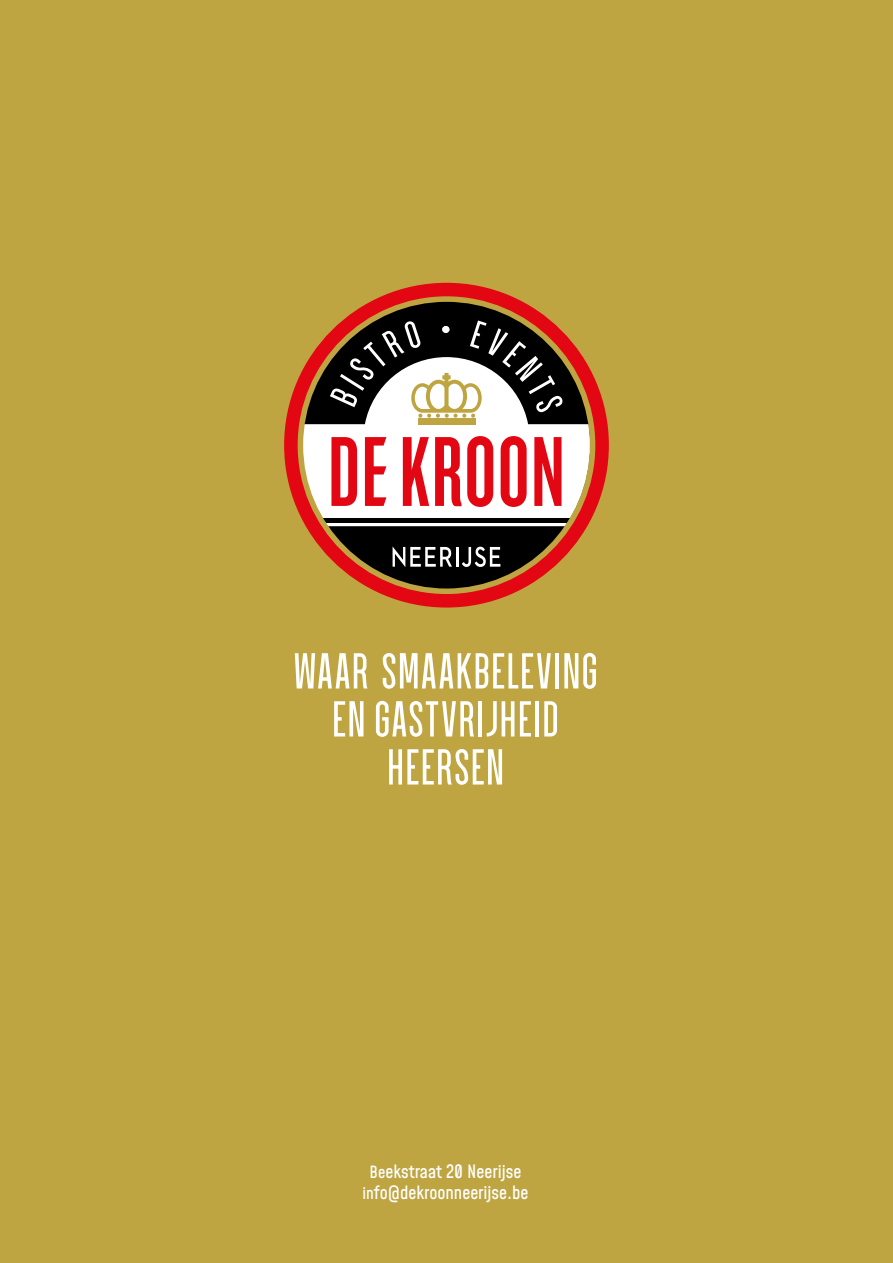
<style>
.page{position:relative;width:893px;height:1263px;background:#bfa542}
.page>*{position:absolute;margin:0;border:0;box-sizing:border-box;transform-origin:0 0}
.t1{font:600 54px/48px "Parkson PERSONALUSE";letter-spacing:.02em;color:#fff;text-align:center}
.t2{font:600 41.1px "Parkson PERSONALUSE";color:#fff;scale:1.07 1}
.t3{font:500 18px/21.6px "Mohave";color:#fff;text-align:center}
.s1{font-size:16.5px}
</style>
<div class="page">
<svg style="left:284px;top:283px;width:325px;height:324px"></svg>
<svg style="left:298px;top:296px;width:297px;height:298px"></svg>
<svg style="left:393px;top:547px;width:59px;height:20px"></svg>
<hr style="left:456px;top:547px;width:2px;height:20px;background:#fff">
<svg style="left:462px;top:547px;width:38px;height:20px"></svg>
<svg style="left:330px;top:320px;width:234px;height:98px;background:#5d524a"></svg>
<h2 class="t2" style="left:442px;top:309px;width:9px">•</h2>
<h1 class="t1" style="left:293px;top:646px;width:306px">WAAR SMAAKBELEVING<br>EN GASTVRIJHEID<br>HEERSEN</h1>
<p class="t3" style="left:362px;top:1161px;width:168px"><span class="s1">Be</span>ekstraat 20 Neerijse <span class="s1">in</span>fo@dekroonneerijse.be</p>
</div>
